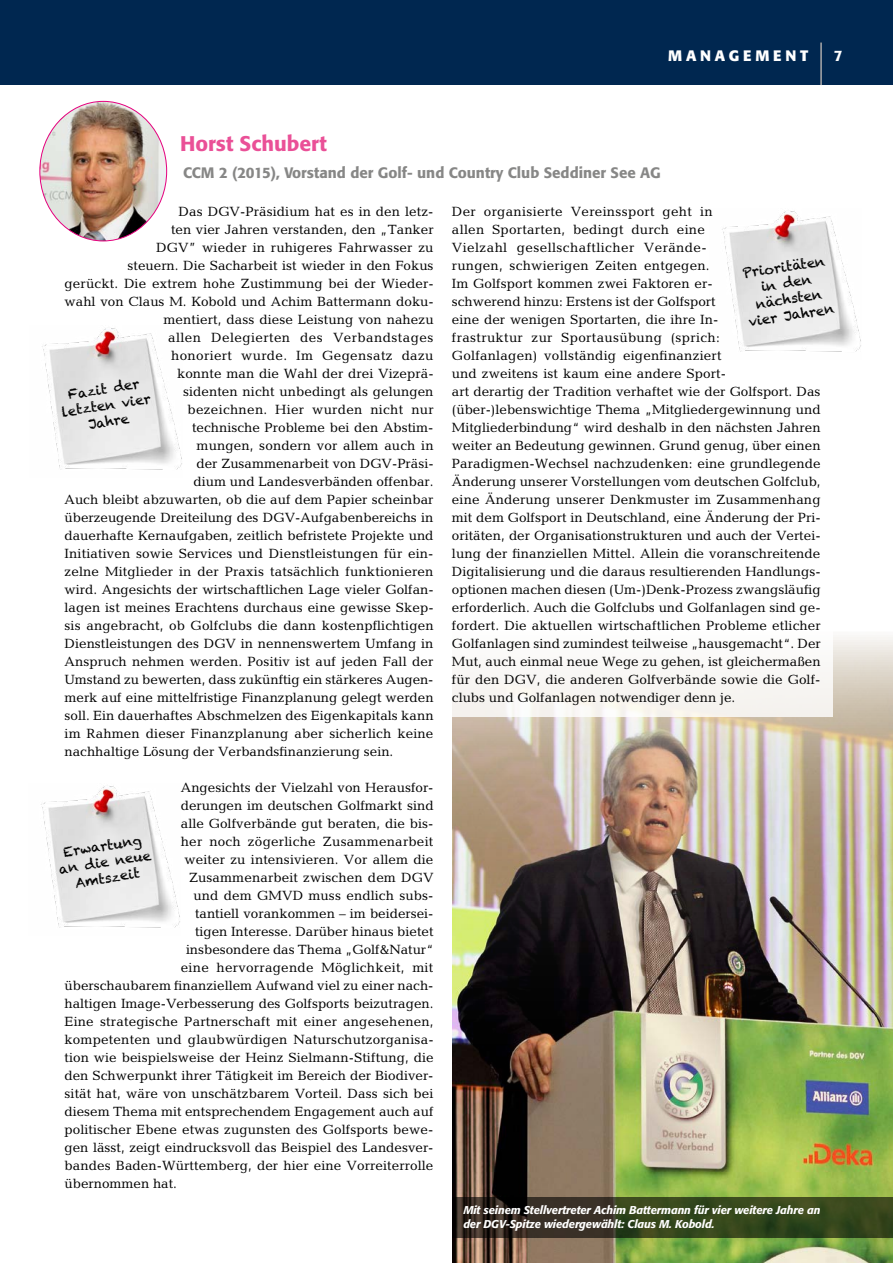
<style>
.page{position:relative;width:893px;height:1263px;background:#fff}
.page>*{position:absolute;margin:0;border:0;box-sizing:border-box;transform-origin:0 0}
.t1{font:500 21px "Formata";color:#ea5097}
.t2{font:500 15px "Formata";color:#878786}
.t3{font:700 15px "Formata";letter-spacing:.25em;color:#fff}
.t4{font:500 15px "Formata";color:#fff}
.t5{font:13.5px/18px "Candida";color:#000}
.t6{font:13.5px/16.2px "Chalkduster";color:#000;text-align:center}
.t7{font:13.5px "Candida";letter-spacing:.02em;color:#000}
.t8{font:13.5px "Candida";letter-spacing:.03em;color:#000}
.t9{font:13.5px "Candida";letter-spacing:.025em;color:#000}
.t10{font:italic 500 11.25px/14.4px "Formata";letter-spacing:-.01em;color:#fff}
</style>
<div class="page">
<div style="left:0;top:0;width:893px;height:85px;background:#002750"></div>
<hr style="left:821px;top:43px;width:1px;height:42px;background:#fff">
<img style="left:452px;top:637px;width:441px;height:626px">
<div style="left:443px;top:534px;width:389px;height:183px;background:linear-gradient(to right,#fdfcfb,#fcfbfa)"></div>
<img style="left:40px;top:101px;width:127px;height:140px">
<img style="left:722px;top:211px;width:139px;height:141px">
<img style="left:42px;top:328px;width:140px;height:142px">
<img style="left:41px;top:786px;width:139px;height:142px">
<svg style="left:452px;top:1197px;width:441px;height:40px;background:#343b1e"></svg>
<p class="t3" style="left:668px;top:46px;width:142px">MANAGEMENT</p>
<p class="t4" style="left:834px;top:46px;width:10px">7</p>
<h1 class="t1" style="left:180px;top:131px;width:148px">Horst Schubert</h1>
<p class="t2" style="left:183px;top:163px;width:479px">CCM 2 (2015), Vorstand der Golf- und Country Club Seddiner See AG</p>
<p class="t5" style="left:179px;top:202px;width:256px">Das DGV-Präsidium hat es in den letz-</p>
<p class="t5" style="left:171px;top:220px;width:264px">ten vier Jahren verstanden, den „Tanker</p>
<p class="t5" style="left:156px;top:238px;width:279px">DGV” wieder in ruhigeres Fahrwasser zu</p>
<p class="t5" style="left:128px;top:256px;width:307px">steuern. Die Sacharbeit ist wieder in den Fokus</p>
<p class="t5" style="left:65px;top:274px;width:371px">gerückt. Die extrem hohe Zustimmung bei der Wieder-</p>
<p class="t5" style="left:65px;top:292px;width:371px">wahl von Claus M. Kobold und Achim Battermann doku-</p>
<p class="t5" style="left:164px;top:310px;width:272px">mentiert, dass diese Leistung von nahezu</p>
<p class="t8" style="left:168px;top:330px;width:267px">allen Delegierten des Verbandstages</p>
<p class="t9" style="left:171px;top:348px;width:264px">honoriert wurde. Im Gegensatz dazu</p>
<p class="t5" style="left:177px;top:364px;width:258px">konnte man die Wahl der drei Vizeprä-</p>
<p class="t5" style="left:183px;top:382px;width:252px">sidenten nicht unbedingt als gelungen</p>
<p class="t7" style="left:188px;top:402px;width:248px">bezeichnen. Hier wurden nicht nur</p>
<p class="t5" style="left:192px;top:418px;width:243px">technische Probleme bei den Abstim-</p>
<p class="t5" style="left:197px;top:436px;width:239px">mungen, sondern vor allem auch in</p>
<p class="t5" style="left:197px;top:454px;width:239px">der Zusammenarbeit von DGV-Präsi-</p>
<p class="t5" style="left:194px;top:472px;width:241px">dium und Landesverbänden offenbar.</p>
<p class="t5" style="left:65px;top:490px;width:370px">Auch bleibt abzuwarten, ob die auf dem Papier scheinbar</p>
<p class="t5" style="left:65px;top:508px;width:370px">überzeugende Dreiteilung des DGV-Aufgabenbereichs in</p>
<p class="t5" style="left:65px;top:526px;width:370px">dauerhafte Kernaufgaben, zeitlich befristete Projekte und</p>
<p class="t5" style="left:65px;top:544px;width:370px">Initiativen sowie Services und Dienstleistungen für ein-</p>
<p class="t5" style="left:65px;top:562px;width:370px">zelne Mitglieder in der Praxis tatsächlich funktionieren</p>
<p class="t5" style="left:65px;top:580px;width:371px">wird. Angesichts der wirtschaftlichen Lage vieler Golfan-</p>
<p class="t5" style="left:65px;top:598px;width:371px">lagen ist meines Erachtens durchaus eine gewisse Skep-</p>
<p class="t5" style="left:65px;top:616px;width:371px">sis angebracht, ob Golfclubs die dann kostenpflichtigen</p>
<p class="t5" style="left:65px;top:634px;width:370px">Dienstleistungen des DGV in nennenswertem Umfang in</p>
<p class="t5" style="left:65px;top:652px;width:370px">Anspruch nehmen werden. Positiv ist auf jeden Fall der</p>
<p class="t5" style="left:65px;top:670px;width:370px">Umstand zu bewerten, dass zukünftig ein stärkeres Augen-</p>
<p class="t5" style="left:65px;top:688px;width:371px">merk auf eine mittelfristige Finanzplanung gelegt werden</p>
<p class="t5" style="left:65px;top:706px;width:371px">soll. Ein dauerhaftes Abschmelzen des Eigenkapitals kann</p>
<p class="t5" style="left:65px;top:724px;width:370px">im Rahmen dieser Finanzplanung aber sicherlich keine</p>
<p class="t5" style="left:65px;top:742px;width:330px">nachhaltige Lösung der Verbandsfinanzierung sein.</p>
<p class="t5" style="left:181px;top:778px;width:254px">Angesichts der Vielzahl von Herausfor-</p>
<p class="t5" style="left:181px;top:796px;width:254px">derungen im deutschen Golfmarkt sind</p>
<p class="t5" style="left:181px;top:814px;width:254px">alle Golfverbände gut beraten, die bis-</p>
<p class="t5" style="left:181px;top:832px;width:254px">her noch zögerliche Zusammenarbeit</p>
<p class="t5" style="left:185px;top:850px;width:250px">weiter zu intensivieren. Vor allem die</p>
<p class="t5" style="left:189px;top:868px;width:246px">Zusammenarbeit zwischen dem DGV</p>
<p class="t5" style="left:194px;top:886px;width:242px">und dem GMVD muss endlich subs-</p>
<p class="t5" style="left:195px;top:904px;width:240px">tantiell vorankommen – im beidersei-</p>
<p class="t5" style="left:195px;top:922px;width:240px">tigen Interesse. Darüber hinaus bietet</p>
<p class="t5" style="left:186px;top:940px;width:249px">insbesondere das Thema „Golf&amp;Natur“</p>
<p class="t7" style="left:181px;top:960px;width:254px">eine hervorragende Möglichkeit, mit</p>
<p class="t5" style="left:65px;top:976px;width:370px">überschaubarem finanziellem Aufwand viel zu einer nach-</p>
<p class="t5" style="left:65px;top:994px;width:371px">haltigen Image-Verbesserung des Golfsports beizutragen.</p>
<p class="t5" style="left:65px;top:1012px;width:371px">Eine strategische Partnerschaft mit einer angesehenen,</p>
<p class="t5" style="left:65px;top:1030px;width:371px">kompetenten und glaubwürdigen Naturschutzorganisa-</p>
<p class="t5" style="left:65px;top:1048px;width:371px">tion wie beispielsweise der Heinz Sielmann-Stiftung, die</p>
<p class="t5" style="left:65px;top:1066px;width:370px">den Schwerpunkt ihrer Tätigkeit im Bereich der Biodiver-</p>
<p class="t5" style="left:65px;top:1084px;width:370px">sität hat, wäre von unschätzbarem Vorteil. Dass sich bei</p>
<p class="t5" style="left:65px;top:1102px;width:371px">diesem Thema mit entsprechendem Engagement auch auf</p>
<p class="t5" style="left:65px;top:1120px;width:370px">politischer Ebene etwas zugunsten des Golfsports bewe-</p>
<p class="t5" style="left:65px;top:1138px;width:371px">gen lässt, zeigt eindrucksvoll das Beispiel des Landesver-</p>
<p class="t5" style="left:65px;top:1156px;width:370px">bandes Baden-Württemberg, der hier eine Vorreiterrolle</p>
<p class="t5" style="left:65px;top:1174px;width:114px">übernommen hat.</p>
<p class="t5" style="left:452px;top:202px;width:370px">Der organisierte Vereinssport geht in<br>allen Sportarten, bedingt durch eine<br>Vielzahl gesellschaftlicher Verände-<br>rungen, schwierigen Zeiten entgegen.<br>Im Golfsport kommen zwei Faktoren er-<br>schwerend hinzu: Erstens ist der Golfsport<br>eine der wenigen Sportarten, die ihre In-<br>frastruktur zur Sportausübung (sprich:<br>Golfanlagen) vollständig eigenfinanziert<br>und zweitens ist kaum eine andere Sport-<br>art derartig der Tradition verhaftet wie der Golfsport. Das (über-)lebenswichtige Thema „Mitgliedergewinnung und Mitgliederbindung“ wird deshalb in den nächsten Jahren weiter an Bedeutung gewinnen. Grund genug, über einen Paradigmen-Wechsel nachzudenken: eine grundlegende Änderung unserer Vorstellungen vom deutschen Golfclub, eine Änderung unserer Denkmuster im Zusammenhang mit dem Golfsport in Deutschland, eine Änderung der Pri&shy;oritäten, der Organisationstrukturen und auch der Vertei&shy;lung der finanziellen Mittel. Allein die voranschreitende Digitalisierung und die daraus resultierenden Handlungs&shy;optionen machen diesen (Um-)Denk-Prozess zwangsläufig erforderlich. Auch die Golfclubs und Golfanlagen sind ge&shy;fordert. Die aktuellen wirtschaftlichen Probleme etlicher Golfanlagen sind zumindest teilweise „hausgemacht“. Der Mut, auch einmal neue Wege zu gehen, ist gleichermaßen für den DGV, die anderen Golfverbände sowie die Golf&shy;clubs und Golfanlagen notwendiger denn je.</p>
<p class="t6" style="left:740px;top:266px;width:88px;rotate:-9deg">Prioritäten in den nächsten vier Jahren</p>
<p class="t6" style="left:58px;top:388px;width:91px;rotate:-9deg">Fazit der letzten vier<br>Jahre</p>
<p class="t6" style="left:55px;top:845px;width:94px;rotate:-9deg">Erwartung an die neue<br>Amtszeit</p>
<p class="t10" style="left:463px;top:1203px;width:359px">Mit seinem Stellvertreter Achim Battermann für vier weitere Jahre an der DGV-Spitze wiedergewählt: Claus M. Kobold.</p>
</div>
